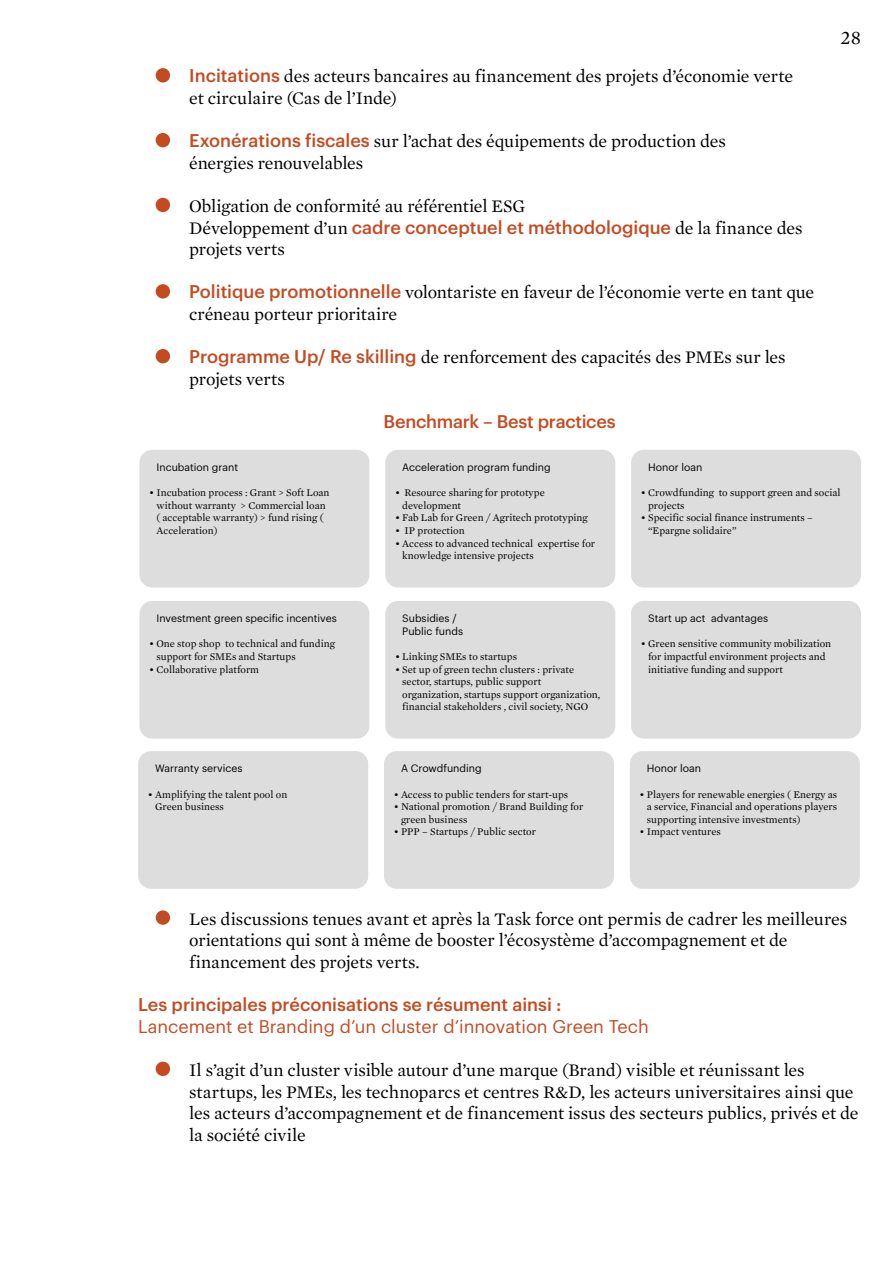
<style>
.page{position:relative;width:893px;height:1263px;background:#fff}
.page>*{position:absolute;margin:0;border:0;box-sizing:border-box;transform-origin:0 0}
.t1{font:19.5px "Mercury Text G1";color:#000}
.t2{font:18px/21.6px "Mercury Text G1";letter-spacing:-.01em;color:#000}
.t3{font:500 18px "Graphik";color:#c34b22}
.t4{font:18px "Graphik";color:#c34b22}
.t5{font:10.5px/12.6px "Mercury Text G1";color:#000}
.t6{font:10.5px/12.6px "Graphik";color:#000}
.s1{font-family:"Graphik";font-weight:500;color:#c34b22}
</style>
<div class="page">
<div style="left:156px;top:68px;width:14px;height:15px;background:#c34b22;border-radius:50%"></div>
<div style="left:156px;top:133px;width:14px;height:14px;background:#c34b22;border-radius:50%"></div>
<div style="left:156px;top:198px;width:14px;height:14px;background:#c34b22;border-radius:50%"></div>
<div style="left:156px;top:284px;width:14px;height:15px;background:#c34b22;border-radius:50%"></div>
<div style="left:156px;top:349px;width:14px;height:14px;background:#c34b22;border-radius:50%"></div>
<div style="left:139px;top:450px;width:230px;height:137px;background:#ddd;border-radius:13px"></div>
<div style="left:139px;top:601px;width:230px;height:138px;background:#ddd;border-radius:13px"></div>
<div style="left:138px;top:751px;width:230px;height:138px;background:#ddd;border-radius:13px"></div>
<div style="left:385px;top:450px;width:230px;height:137px;background:#ddd;border-radius:13px"></div>
<div style="left:385px;top:601px;width:230px;height:138px;background:#ddd;border-radius:13px"></div>
<div style="left:384px;top:751px;width:230px;height:138px;background:#ddd;border-radius:13px"></div>
<div style="left:631px;top:450px;width:230px;height:137px;background:#ddd;border-radius:13px"></div>
<div style="left:631px;top:601px;width:230px;height:138px;background:#ddd;border-radius:13px"></div>
<div style="left:630px;top:751px;width:230px;height:138px;background:#ddd;border-radius:13px"></div>
<div style="left:156px;top:1061px;width:14px;height:15px;background:#c34b22;border-radius:50%"></div>
<div style="left:156px;top:910px;width:14px;height:15px;background:#c34b22;border-radius:50%"></div>
<h2 class="t2" style="left:189px;top:66px;width:605px"><span class="s1">Incitations</span> des acteurs bancaires au financement des projets d’économie verte et circulaire (Cas de l’Inde)</h2>
<h2 class="t2" style="left:189px;top:130px;width:538px"><span class="s1">Exonérations fiscales</span> sur l’achat des équipements de production des énergies renouvelables</h2>
<h2 class="t2" style="left:189px;top:195px;width:615px">Obligation de conformité au référentiel ESG<br>Développement d’un <span class="s1">cadre conceptuel et méthodologique</span> de la finance des projets verts</h2>
<h2 class="t2" style="left:189px;top:282px;width:627px"><span class="s1">Politique promotionnelle</span> volontariste en faveur de l’économie verte en tant que créneau porteur prioritaire</h2>
<h2 class="t2" style="left:189px;top:346px;width:598px"><span class="s1">Programme Up/ Re skilling</span> de renforcement des capacités des PMEs sur les projets verts</h2>
<h2 class="t3" style="left:384px;top:408px;width:233px">Benchmark – Best practices</h2>
<h1 class="t1" style="left:841px;top:26px;width:22px">28</h1>
<p class="t6" style="left:156px;top:460px;width:83px">Incubation grant</p>
<p class="t5" style="left:156px;top:486px;width:175px;text-indent:-7px">• Incubation process : Grant &gt; Soft Loan without warranty &gt; Commercial loan ( acceptable warranty) &gt; fund rising (<br>Acceleration)</p>
<p class="t6" style="left:156px;top:611px;width:182px">Investment green specific incentives</p>
<p class="t5" style="left:156px;top:637px;width:180px;text-indent:-7px">• One stop shop to technical and funding support for SMEs and Startups</p>
<p class="t5" style="left:149px;top:663px;width:111px">• Collaborative platform</p>
<p class="t6" style="left:155px;top:761px;width:89px">Warranty services</p>
<p class="t5" style="left:155px;top:788px;width:134px;text-indent:-7px">• Amplifying the talent pool on<br>Green business</p>
<p class="t6" style="left:402px;top:460px;width:150px">Acceleration program funding</p>
<p class="t5" style="left:402px;top:486px;width:144px;text-indent:-7px">• Resource sharing for prototype development</p>
<p class="t5" style="left:395px;top:512px;width:194px">• Fab Lab for Green / Agritech prototyping</p>
<p class="t5" style="left:395px;top:524px;width:71px">• IP protection</p>
<p class="t5" style="left:402px;top:537px;width:194px;text-indent:-7px">• Access to advanced technical expertise for knowledge intensive projects</p>
<p class="t6" style="left:402px;top:611px;width:62px">Subsidies /<br>Public funds</p>
<p class="t5" style="left:395px;top:650px;width:123px">• Linking SMEs to startups</p>
<p class="t5" style="left:402px;top:663px;width:199px;text-indent:-7px">• Set up of green techn clusters : private sector, startups, public support organization, startups support organization, financial stakeholders , civil society, NGO</p>
<p class="t6" style="left:401px;top:761px;width:82px">A Crowdfunding</p>
<p class="t5" style="left:394px;top:788px;width:176px">• Access to public tenders for start-ups</p>
<p class="t5" style="left:401px;top:800px;width:184px;text-indent:-7px">• National promotion / Brand Building for green business</p>
<p class="t5" style="left:394px;top:825px;width:144px">• PPP – Startups / Public sector</p>
<p class="t6" style="left:648px;top:460px;width:56px">Honor loan</p>
<p class="t5" style="left:648px;top:486px;width:194px;text-indent:-7px">• Crowdfunding to support green and social projects</p>
<p class="t5" style="left:648px;top:512px;width:166px;text-indent:-7px">• Specific social finance instruments – “Epargne solidaire”</p>
<p class="t6" style="left:648px;top:611px;width:121px">Start up act advantages</p>
<p class="t5" style="left:648px;top:637px;width:185px;text-indent:-7px">• Green sensitive community mobilization for impactful environment projects and initiative funding and support</p>
<p class="t6" style="left:647px;top:761px;width:56px">Honor loan</p>
<p class="t5" style="left:647px;top:788px;width:192px;text-align:justify;text-indent:-7px">• Players for renewable energies ( Energy as a service, Financial and operations players supporting intensive investments)</p>
<p class="t5" style="left:640px;top:825px;width:83px">• Impact ventures</p>
<h2 class="t2" style="left:189px;top:908px;width:660px">Les discussions tenues avant et après la Task force ont permis de cadrer les meilleures orientations qui sont à même de booster l’écosystème d’accompagnement et de financement des projets verts.</h2>
<h2 class="t3" style="left:138px;top:991px;width:425px">Les principales préconisations se résument ainsi :</h2>
<h2 class="t4" style="left:138px;top:1013px;width:512px">Lancement et Branding d’un cluster d’innovation Green Tech</h2>
<p class="t2" style="left:189px;top:1059px;width:671px">Il s’agit d’un cluster visible autour d’une marque (Brand) visible et réunissant les startups, les PMEs, les technoparcs et centres R&amp;D, les acteurs universitaires ainsi que les acteurs d’accompagnement et de financement issus des secteurs publics, privés et de la société civile</p>
</div>
